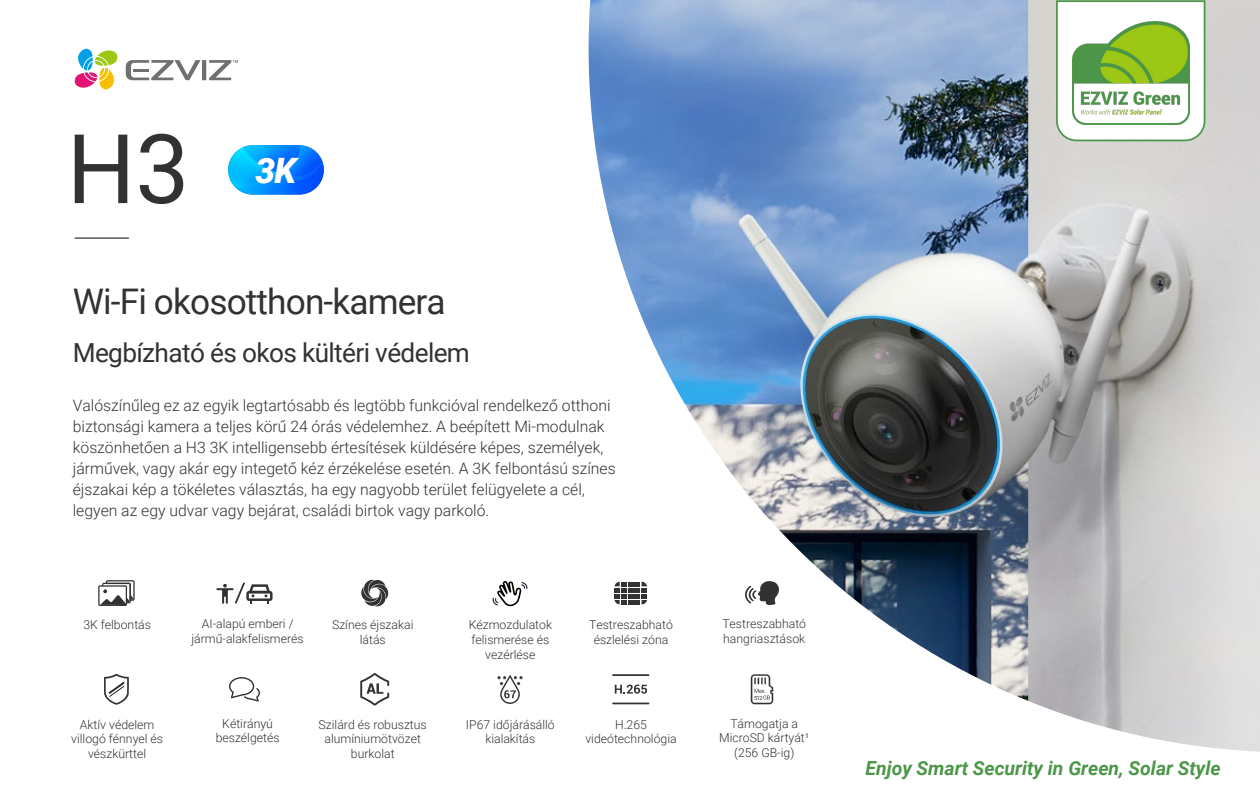
<style>
.page{position:relative;width:1260px;height:788px;background:#fff}
.page>*{position:absolute;margin:0;border:0;box-sizing:border-box;transform-origin:0 0}
.t1{font:96.25px "Roboto";color:#313333}
.t2{font:35.26px "Roboto";letter-spacing:-.025em;color:#313333}
.t3{font:italic 900 35px "Roboto";color:#fff}
.t4{font:26.25px "Roboto";letter-spacing:-.025em;color:#313333}
.t5{font:italic 700 19.34px "Roboto";color:#4c9648}
.t6{font:300 15.75px/21px "Roboto";color:#313333}
.t7{font:300 12.25px/14.7px "Roboto";color:#333;text-align:center}
.t8{font:5.6px "Roboto";color:#313333}
</style>
<div class="page">
<svg style="left:74px;top:49px;width:44px;height:40px"></svg>
<svg style="left:126px;top:60px;width:112px;height:20px"></svg>
<img style="left:589px;top:0;width:671px;height:751px">
<hr style="left:75px;top:237px;width:54px;height:1px;background:#070001">
<svg style="left:751px;top:674px;width:22px;height:30px"></svg>
<svg style="left:229px;top:677px;width:31px;height:24px"></svg>
<svg style="left:98px;top:580px;width:37px;height:26px"></svg>
<svg style="left:361px;top:579px;width:28px;height:27px"></svg>
<svg style="left:104px;top:673px;width:25px;height:31px"></svg>
<img style="left:228px;top:145px;width:96px;height:49px;border-radius:25px">
<svg style="left:216px;top:582px;width:57px;height:21px"></svg>
<svg style="left:745px;top:581px;width:35px;height:24px"></svg>
<svg style="left:498px;top:675px;width:24px;height:28px"></svg>
<svg style="left:615px;top:684px;width:32px;height:9px"></svg>
<hr style="left:612px;top:674px;width:37px;height:2px;background:#333">
<hr style="left:612px;top:702px;width:37px;height:2px;background:#333">
<svg style="left:614px;top:581px;width:33px;height:23px"></svg>
<svg style="left:492px;top:581px;width:36px;height:25px"></svg>
<svg style="left:360px;top:673px;width:29px;height:32px"></svg>
<svg style="left:1055px;top:0;width:151px;height:142px"></svg>
<img style="left:1072px;top:21px;width:117px;height:103px">
<h1 class="t1" style="left:67px;top:101px;width:124px">H3</h1>
<h3 class="t3" style="left:256px;top:146px;width:42px">3K</h3>
<h2 class="t2" style="left:73px;top:276px;width:375px">Wi-Fi okosotthon-kamera</h2>
<h3 class="t4" style="left:73px;top:334px;width:399px">Megbízható és okos kültéri védelem</h3>
<p class="t6" style="left:73px;top:394px;width:544px">Valószínűleg ez az egyik legtartósabb és legtöbb funkcióval rendelkező otthoni biztonsági kamera a teljes körű 24 órás védelemhez. A beépített Mi-modulnak köszönhetően a H3 3K intelligensebb értesítések küldésére képes, személyek, járművek, vagy akár egy integető kéz érzékelése esetén. A 3K felbontású színes éjszakai kép a tökéletes választás, ha egy nagyobb terület felügyelete a cél, legyen az egy udvar vagy bejárat, családi birtok vagy parkoló.</p>
<p class="t7" style="left:83px;top:617px;width:69px">3K felbontás</p>
<p class="t7" style="left:191px;top:616px;width:114px">AI-alapú emberi / jármű-alakfelismerés</p>
<p class="t7" style="left:332px;top:617px;width:83px">Színes éjszakai látás</p>
<p class="t7" style="left:469px;top:617px;width:85px">Kézmozdulatok felismerése és vezérlése</p>
<p class="t7" style="left:589px;top:617px;width:85px">Testreszabható észlelési zóna</p>
<p class="t7" style="left:722px;top:616px;width:85px;text-align:left">Testreszabható hangriasztások</p>
<p class="t8" style="left:754px;top:693px;width:10px">512</p>
<p class="t7" style="left:71px;top:716px;width:93px">Aktív védelem villogó fénnyel és vészkürttel</p>
<p class="t7" style="left:216px;top:715px;width:65px">Kétirányú beszélgetés</p>
<p class="t7" style="left:319px;top:716px;width:110px">Szilárd és robusztus alumíniumötvözet burkolat</p>
<p class="t7" style="left:466px;top:716px;width:90px">IP67 időjárásálló kialakítás</p>
<p class="t7" style="left:585px;top:716px;width:93px">H.265 videótechnológia</p>
<p class="t7" style="left:719px;top:715px;width:92px">Támogatja a<br>MicroSD kártyát¹ (256 GB-ig)</p>
<p class="t5" style="left:865px;top:754px;width:357px">Enjoy Smart Security in Green, Solar Style</p>
</div>
